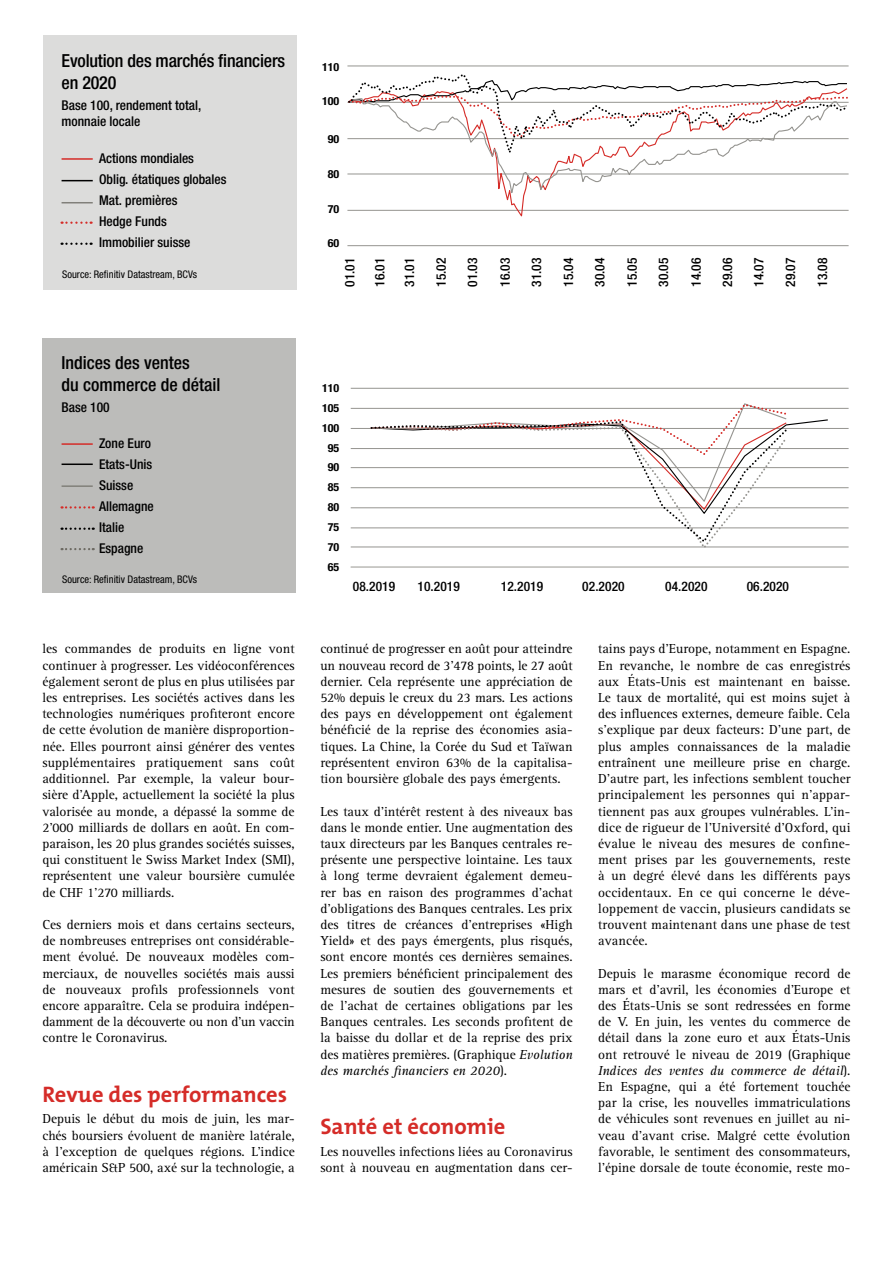
<style>
.page{position:relative;width:893px;height:1263px;background:#fff}
.page>*{position:absolute;margin:0;border:0;box-sizing:border-box;transform-origin:0 0}
.t1{font:700 22.5px "T Mix";color:#d52c28}
.t2{font:500 condensed 18px/21.6px "Helvetica Neue LT Std";letter-spacing:-.01em;color:#000}
.t3{font:13.5px/16.2px "Rotis Serif";color:#000;text-align:justify}
.t4{font:500 condensed 13.5px/21px "Helvetica Neue LT Std";color:#000}
.t5{font:500 condensed 13.2px "Helvetica Neue LT Std";letter-spacing:.005em;color:#000}
.t6{font:700 condensed 11.25px "Helvetica Neue LT Std";color:#000;scale:1.07 1}
.t7{font:condensed 10.5px "Helvetica Neue LT Std";color:#000}
.s1{font-style:italic}
</style>
<div class="page">
<hr style="left:347px;top:210px;width:502px;height:1px;background:#959490">
<hr style="left:347px;top:174px;width:502px;height:1px;background:#959490">
<hr style="left:347px;top:66px;width:502px;height:1px;background:#959490">
<hr style="left:347px;top:245px;width:502px;height:1px;background:#959490">
<svg style="left:347px;top:173px;width:501px;height:44px"></svg>
<svg style="left:348px;top:159px;width:500px;height:39px"></svg>
<svg style="left:347px;top:74px;width:502px;height:85px"></svg>
<hr style="left:351px;top:547px;width:498px;height:1px;background:#959490">
<hr style="left:351px;top:528px;width:498px;height:1px;background:#959490">
<hr style="left:351px;top:507px;width:498px;height:1px;background:#959490">
<hr style="left:351px;top:487px;width:498px;height:1px;background:#959490">
<hr style="left:351px;top:467px;width:498px;height:1px;background:#959490">
<hr style="left:351px;top:448px;width:498px;height:1px;background:#959490">
<hr style="left:351px;top:428px;width:498px;height:1px;background:#959490">
<hr style="left:351px;top:408px;width:498px;height:1px;background:#959490">
<hr style="left:351px;top:388px;width:498px;height:1px;background:#959490">
<hr style="left:351px;top:566px;width:498px;height:2px;background:#cdccc8">
<svg style="left:370px;top:403px;width:459px;height:106px"></svg>
<svg style="left:370px;top:544px;width:419px;height:4px"></svg>
<svg style="left:369px;top:420px;width:420px;height:124px"></svg>
<div style="left:43px;top:339px;width:253px;height:254px;background:#bcbcba"></div>
<div style="left:43px;top:35px;width:254px;height:254px;background:#dcdcdb"></div>
<hr style="left:62px;top:180px;width:31px;height:1px;background:#000">
<hr style="left:62px;top:158px;width:31px;height:2px;background:#d52c28">
<hr style="left:62px;top:443px;width:31px;height:2px;background:#d52c28">
<hr style="left:62px;top:463px;width:31px;height:2px;background:#000">
<hr style="left:62px;top:485px;width:31px;height:2px;background:#81807a">
<svg style="left:62px;top:506px;width:32px;height:2px"></svg>
<svg style="left:62px;top:528px;width:32px;height:2px"></svg>
<svg style="left:62px;top:548px;width:32px;height:2px"></svg>
<hr style="left:62px;top:202px;width:31px;height:1px;background:#81807a">
<svg style="left:62px;top:243px;width:30px;height:2px"></svg>
<svg style="left:62px;top:222px;width:30px;height:2px"></svg>
<h2 class="t2" style="left:62px;top:50px;width:225px">Evolution des marchés financiers en 2020</h2>
<p class="t4" style="left:62px;top:97px;width:141px;line-height:16.2px">Base 100, rendement total, monnaie locale</p>
<p class="t4" style="left:99px;top:148px;width:129px">Actions mondiales<br>Oblig. étatiques globales<br>Mat. premières<br>Hedge Funds<br>Immobilier suisse</p>
<p class="t7" style="left:62px;top:268px;width:136px">Source: Refinitiv Datastream, BCVs</p>
<p class="t6" style="left:322px;top:60px;width:18px">110</p>
<p class="t6" style="left:322px;top:94px;width:18px">100</p>
<p class="t6" style="left:328px;top:132px;width:12px">90</p>
<p class="t6" style="left:328px;top:168px;width:12px">80</p>
<p class="t6" style="left:328px;top:202px;width:12px">70</p>
<p class="t6" style="left:328px;top:236px;width:12px">60</p>
<p class="t5" style="left:342px;top:287px;width:31px;rotate:-90deg">01.01</p>
<p class="t5" style="left:372px;top:287px;width:31px;rotate:-90deg">16.01</p>
<p class="t5" style="left:402px;top:287px;width:31px;rotate:-90deg">31.01</p>
<p class="t5" style="left:433px;top:287px;width:31px;rotate:-90deg">15.02</p>
<p class="t5" style="left:465px;top:287px;width:31px;rotate:-90deg">01.03</p>
<p class="t5" style="left:497px;top:287px;width:31px;rotate:-90deg">16.03</p>
<p class="t5" style="left:529px;top:287px;width:31px;rotate:-90deg">31.03</p>
<p class="t5" style="left:561px;top:287px;width:31px;rotate:-90deg">15.04</p>
<p class="t5" style="left:592px;top:287px;width:31px;rotate:-90deg">30.04</p>
<p class="t5" style="left:624px;top:287px;width:31px;rotate:-90deg">15.05</p>
<p class="t5" style="left:656px;top:287px;width:31px;rotate:-90deg">30.05</p>
<p class="t5" style="left:688px;top:287px;width:31px;rotate:-90deg">14.06</p>
<p class="t5" style="left:719px;top:287px;width:31px;rotate:-90deg">29.06</p>
<p class="t5" style="left:751px;top:287px;width:31px;rotate:-90deg">14.07</p>
<p class="t5" style="left:783px;top:287px;width:31px;rotate:-90deg">29.07</p>
<p class="t5" style="left:815px;top:287px;width:31px;rotate:-90deg">13.08</p>
<h2 class="t2" style="left:62px;top:352px;width:160px">Indices des ventes<br>du commerce de détail</h2>
<p class="t4" style="left:62px;top:397px;width:50px">Base 100</p>
<p class="t4" style="left:99px;top:433px;width:56px">Zone Euro<br>Etats-Unis<br>Suisse<br>Allemagne<br>Italie<br>Espagne</p>
<p class="t7" style="left:62px;top:573px;width:136px">Source: Refinitiv Datastream, BCVs</p>
<p class="t3" style="left:42px;top:641px;width:254px">les commandes de produits en ligne vont continuer à progresser. Les vidéoconférences également seront de plus en plus utilisées par les entreprises. Les sociétés actives dans les technologies numériques profiteront encore de cette évolution de manière disproportion&shy;née. Elles pourront ainsi générer des ventes supplémentaires pratiquement sans coût additionnel. Par exemple, la valeur bour&shy;sière d’Apple, actuellement la société la plus valorisée au monde, a dépassé la somme de 2’000 milliards de dollars en août. En com&shy;paraison, les 20 plus grandes sociétés suisses, qui constituent le Swiss Market Index (SMI), représentent une valeur boursière cumulée de CHF 1’270 milliards.</p>
<p class="t3" style="left:42px;top:917px;width:254px">Ces derniers mois et dans certains secteurs, de nombreuses entreprises ont considérable&shy;ment évolué. De nouveaux modèles com&shy;merciaux, de nouvelles sociétés mais aussi de nouveaux profils professionnels vont encore apparaître. Cela se produira indépen&shy;damment de la découverte ou non d’un vaccin contre le Coronavirus.</p>
<h1 class="t1" style="left:42px;top:1075px;width:246px">Revue des performances</h1>
<p class="t3" style="left:42px;top:1111px;width:254px">Depuis le début du mois de juin, les mar&shy;chés boursiers évoluent de manière latérale, à l’exception de quelques régions. L’indice américain S&amp;P 500, axé sur la technologie, a</p>
<p class="t6" style="left:322px;top:381px;width:18px">110</p>
<p class="t6" style="left:322px;top:401px;width:18px">105</p>
<p class="t6" style="left:322px;top:421px;width:18px">100</p>
<p class="t6" style="left:328px;top:441px;width:12px">95</p>
<p class="t6" style="left:328px;top:461px;width:12px">90</p>
<p class="t6" style="left:328px;top:480px;width:12px">85</p>
<p class="t6" style="left:328px;top:500px;width:12px">80</p>
<p class="t6" style="left:328px;top:520px;width:12px">75</p>
<p class="t6" style="left:328px;top:540px;width:12px">70</p>
<p class="t6" style="left:328px;top:560px;width:12px">65</p>
<p class="t5" style="left:353px;top:579px;width:44px">08.2019</p>
<p class="t5" style="left:418px;top:579px;width:44px">10.2019</p>
<p class="t5" style="left:501px;top:579px;width:44px">12.2019</p>
<p class="t5" style="left:582px;top:579px;width:44px">02.2020</p>
<p class="t5" style="left:665px;top:579px;width:44px">04.2020</p>
<p class="t5" style="left:747px;top:579px;width:44px">06.2020</p>
<p class="t3" style="left:320px;top:641px;width:254px">continué de progresser en août pour atteindre un nouveau record de 3’478 points, le 27 août dernier. Cela représente une appréciation de 52% depuis le creux du 23 mars. Les actions des pays en développement ont également bénéficié de la reprise des économies asia&shy;tiques. La Chine, la Corée du Sud et Taïwan représentent environ 63% de la capitalisa&shy;tion boursière globale des pays émergents.</p>
<p class="t3" style="left:320px;top:803px;width:254px">Les taux d’intérêt restent à des niveaux bas dans le monde entier. Une augmentation des taux directeurs par les Banques centrales re&shy;présente une perspective lointaine. Les taux à long terme devraient également demeu&shy;rer bas en raison des programmes d’achat d’obligations des Banques centrales. Les prix des titres de créances d’entreprises «High Yield» et des pays émergents, plus risqués, sont encore montés ces dernières semaines.<br>Les premiers bénéficient principalement des mesures de soutien des gouvernements et de l’achat de certaines obligations par les Banques centrales. Les seconds profitent de la baisse du dollar et de la reprise des prix des matières premières. (Graphique <span class="s1">Evolution des marchés financiers en 2020</span>).</p>
<h1 class="t1" style="left:320px;top:1108px;width:186px">Santé et économie</h1>
<p class="t3" style="left:320px;top:1143px;width:254px">Les nouvelles infections liées au Coronavirus sont à nouveau en augmentation dans cer-</p>
<p class="t3" style="left:598px;top:641px;width:254px">tains pays d’Europe, notamment en Espagne.<br>En revanche, le nombre de cas enregistrés aux États-Unis est maintenant en baisse.<br>Le taux de mortalité, qui est moins sujet à des influences externes, demeure faible. Cela s’explique par deux facteurs: D’une part, de plus amples connaissances de la maladie entraînent une meilleure prise en charge.<br>D’autre part, les infections semblent toucher principalement les personnes qui n’appar&shy;tiennent pas aux groupes vulnérables. L’in&shy;dice de rigueur de l’Université d’Oxford, qui évalue le niveau des mesures de confine&shy;ment prises par les gouvernements, reste à un degré élevé dans les différents pays occidentaux. En ce qui concerne le déve&shy;loppement de vaccin, plusieurs candidats se trouvent maintenant dans une phase de test avancée.</p>
<p class="t3" style="left:598px;top:965px;width:254px">Depuis le marasme économique record de mars et d’avril, les économies d’Europe et des États-Unis se sont redressées en forme de V. En juin, les ventes du commerce de détail dans la zone euro et aux États-Unis ont retrouvé le niveau de 2019 (Graphique <span class="s1">Indices des ventes du commerce de détail</span>).<br>En Espagne, qui a été fortement touchée par la crise, les nouvelles immatriculations de véhicules sont revenues en juillet au ni&shy;veau d’avant crise. Malgré cette évolution favorable, le sentiment des consommateurs, l’épine dorsale de toute économie, reste mo-</p>
</div>
